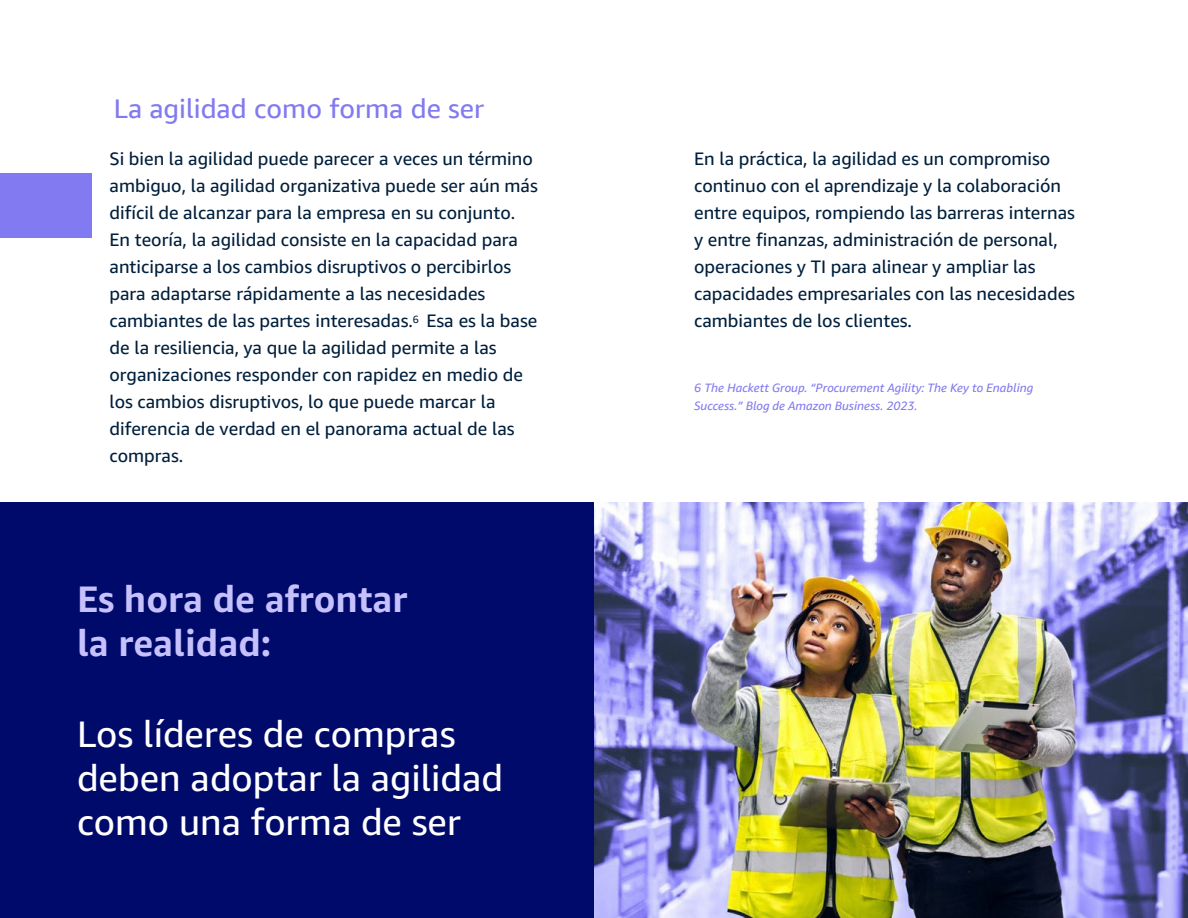
<style>
.page{position:relative;width:1188px;height:918px;background:#fff}
.page>*{position:absolute;margin:0;border:0;box-sizing:border-box;transform-origin:0 0}
.t1{font:36.75px/44.1px "Amazon Ember";color:#fff}
.t2{font:700 36.75px/44.1px "Amazon Ember";color:#c6c0fd}
.t3{font:27px "Amazon Ember Display";color:#827af0}
.t4{font:18px/27px "Amazon Ember";color:#001f3c}
.t5{font:italic 12px/18px "Amazon Ember";color:#827af0}
</style>
<div class="page">
<div style="left:0;top:502px;width:594px;height:416px;background:#000a6b"></div>
<div style="left:0;top:174px;width:91px;height:64px;background:#827af0"></div>
<img style="left:594px;top:502px;width:594px;height:416px">
<p class="t3" style="left:114px;top:92px;width:372px">La agilidad como forma de ser</p>
<p class="t4" style="left:109px;top:146px;width:430px">Si bien la agilidad puede parecer a veces un término ambiguo, la agilidad organizativa puede ser aún más difícil de alcanzar para la empresa en su conjunto.<br>En teoría, la agilidad consiste en la capacidad para anticiparse a los cambios disruptivos o percibirlos para adaptarse rápidamente a las necesidades cambiantes de las partes interesadas.<sup>6</sup> Esa es la base de la resiliencia, ya que la agilidad permite a las organizaciones responder con rapidez en medio de los cambios disruptivos, lo que puede marcar la diferencia de verdad en el panorama actual de las compras.</p>
<p class="t2" style="left:77px;top:577px;width:332px">Es hora de afrontar la realidad:</p>
<p class="t1" style="left:77px;top:712px;width:428px">Los líderes de compras deben adoptar la agilidad como una forma de ser</p>
<p class="t4" style="left:694px;top:146px;width:382px">En la práctica, la agilidad es un compromiso continuo con el aprendizaje y la colaboración entre equipos, rompiendo las barreras internas y entre finanzas, administración de personal, operaciones y TI para alinear y ampliar las capacidades empresariales con las necesidades cambiantes de los clientes.</p>
<p class="t5" style="left:694px;top:379px;width:341px">6 The Hackett Group. “Procurement Agility: The Key to Enabling<br>Success.” Blog de Amazon Business. 2023.</p>
</div>
